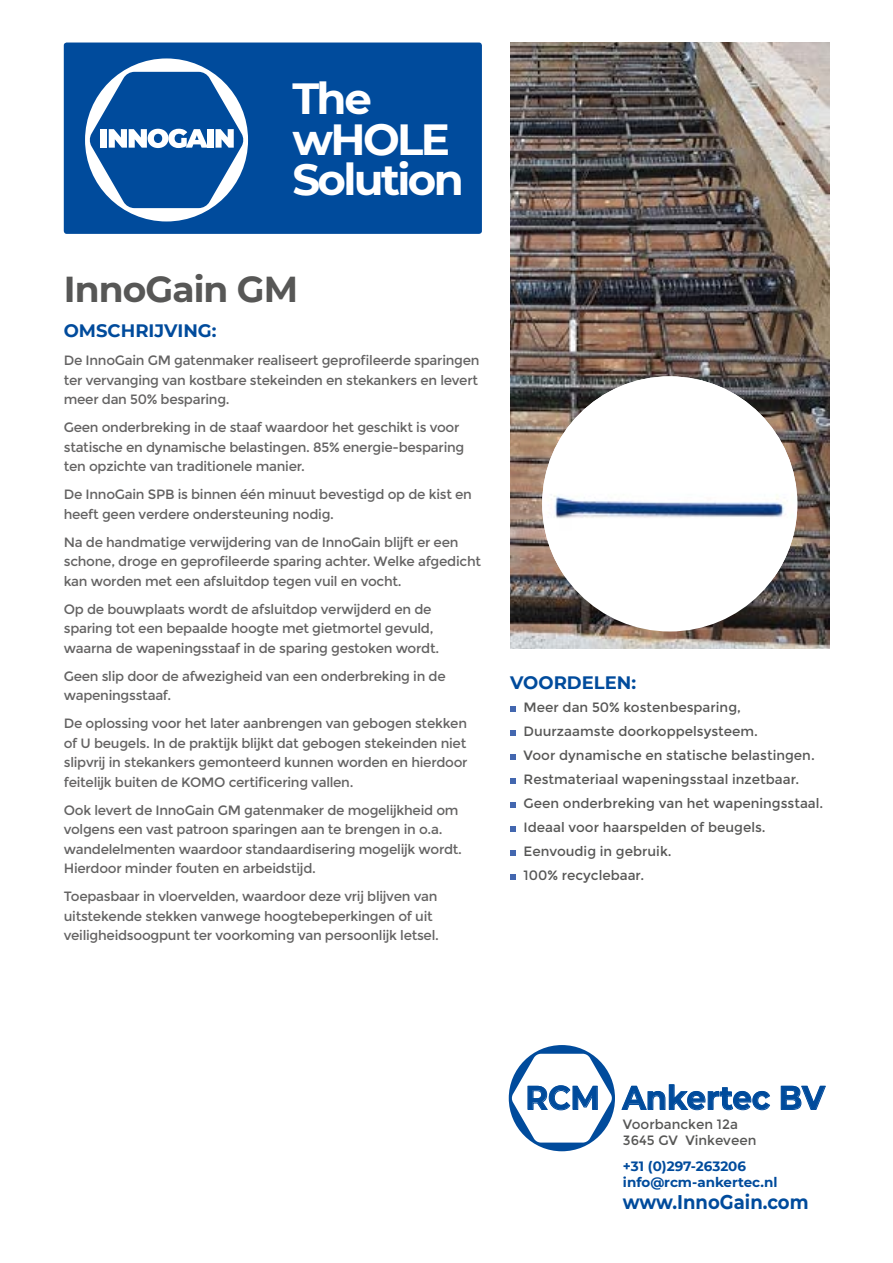
<style>
.page{position:relative;width:893px;height:1263px;background:#fff}
.page>*{position:absolute;margin:0;border:0;box-sizing:border-box;transform-origin:0 0}
.t1{font:700 43.5px/40.5px "Montserrat";letter-spacing:-.06em;color:#fff}
.t2{font:700 36px "Montserrat";letter-spacing:-.025em;color:#575756}
.t3{font:700 33px "Montserrat";color:#004b9c;scale:.93 1}
.t4{font:700 19.8px "Montserrat";color:#004b9c;scale:.91 1}
.t5{font:700 18px "Montserrat";color:#004b9c}
.t6{font:13.5px/19.5px "Montserrat";letter-spacing:-.02em;color:#646363}
.t7{font:13.5px/24px "Montserrat";color:#575756}
.t8{font:700 13.5px/16.5px "Montserrat";color:#004b9c}
</style>
<div class="page">
<svg style="left:621px;top:1084px;width:149px;height:26px"></svg>
<svg style="left:780px;top:1085px;width:46px;height:25px"></svg>
<svg style="left:509px;top:1045px;width:106px;height:106px"></svg>
<div style="left:64px;top:43px;width:418px;height:191px;background:#004b9c;border-radius:3px"></div>
<svg style="left:85px;top:58px;width:163px;height:163px"></svg>
<img style="left:510px;top:42px;width:319px;height:606px">
<div style="left:542px;top:376px;width:255px;height:255px;background:#fff;border-radius:50%"></div>
<img style="left:542px;top:376px;width:255px;height:201px">
<svg style="left:510px;top:706px;width:6px;height:6px"></svg>
<svg style="left:510px;top:730px;width:6px;height:6px"></svg>
<svg style="left:510px;top:754px;width:6px;height:6px"></svg>
<svg style="left:510px;top:778px;width:6px;height:6px"></svg>
<svg style="left:510px;top:802px;width:6px;height:6px"></svg>
<svg style="left:510px;top:826px;width:6px;height:6px"></svg>
<svg style="left:510px;top:850px;width:6px;height:6px"></svg>
<svg style="left:510px;top:874px;width:6px;height:6px"></svg>
<h1 class="t1" style="left:292px;top:76px;width:173px">The wHOLE<br>Solution</h1>
<h2 class="t2" style="left:64px;top:263px;width:236px">InnoGain GM</h2>
<h3 class="t5" style="left:64px;top:318px;width:154px">OMSCHRIJVING:</h3>
<p class="t6" style="left:64px;top:351px;width:417px;text-align:justify">De InnoGain GM gatenmaker realiseert geprofileerde sparingen ter vervanging van kostbare stekeinden en stekankers en levert meer dan 50% besparing.</p>
<p class="t6" style="left:64px;top:418px;width:402px">Geen onderbreking in de staaf waardoor het geschikt is voor statische en dynamische belastingen. 85% energie-besparing ten opzichte van traditionele manier.</p>
<p class="t6" style="left:64px;top:485px;width:410px">De InnoGain SPB is binnen één minuut bevestigd op de kist en heeft geen verdere ondersteuning nodig.</p>
<p class="t6" style="left:64px;top:533px;width:419px">Na de handmatige verwijdering van de InnoGain blijft er een schone, droge en geprofileerde sparing achter. Welke afgedicht kan worden met een afsluitdop tegen vuil en vocht.</p>
<p class="t6" style="left:64px;top:599px;width:377px">Op de bouwplaats wordt de afsluitdop verwijderd en de sparing tot een bepaalde hoogte met gietmortel gevuld, waarna de wapeningsstaaf in de sparing gestoken wordt.</p>
<p class="t6" style="left:64px;top:666px;width:383px">Geen slip door de afwezigheid van een onderbreking in de wapeningsstaaf.</p>
<p class="t6" style="left:64px;top:714px;width:405px;text-align:justify">De oplossing voor het later aanbrengen van gebogen stekken of U beugels. In de praktijk blijkt dat gebogen stekeinden niet slipvrij in stekankers gemonteerd kunnen worden en hierdoor feitelijk buiten de KOMO certificering vallen.</p>
<p class="t6" style="left:64px;top:800px;width:400px">Ook levert de InnoGain GM gatenmaker de mogelijkheid om volgens een vast patroon sparingen aan te brengen in o.a. wandelelmenten waardoor standaardisering mogelijk wordt.<br>Hierdoor minder fouten en arbeidstijd.</p>
<p class="t6" style="left:64px;top:887px;width:377px">Toepasbaar in vloervelden, waardoor deze vrij blijven van uitstekende stekken vanwege hoogtebeperkingen of uit veiligheidsoogpunt ter voorkoming van persoonlijk letsel.</p>
<h3 class="t5" style="left:510px;top:670px;width:127px">VOORDELEN:</h3>
<p class="t7" style="left:524px;top:695px;width:301px">Meer dan 50% kostenbesparing, Duurzaamste doorkoppelsysteem.<br>Voor dynamische en statische belastingen.<br>Restmateriaal wapeningsstaal inzetbaar.<br>Geen onderbreking van het wapeningsstaal.<br>Ideaal voor haarspelden of beugels.<br>Eenvoudig in gebruik.<br>100% recyclebaar.</p>
<h3 class="t3" style="left:525px;top:1074px;width:323px">RCM Ankertec BV</h3>
<p class="t7" style="left:623px;top:1116px;width:135px;line-height:16.5px">Voorbancken 12a<br>3645 GV Vinkeveen</p>
<p class="t8" style="left:623px;top:1157px;width:156px">+31 (0)297-263206 info@rcm-ankertec.nl</p>
<h3 class="t4" style="left:623px;top:1188px;width:205px">www.InnoGain.com</h3>
</div>
